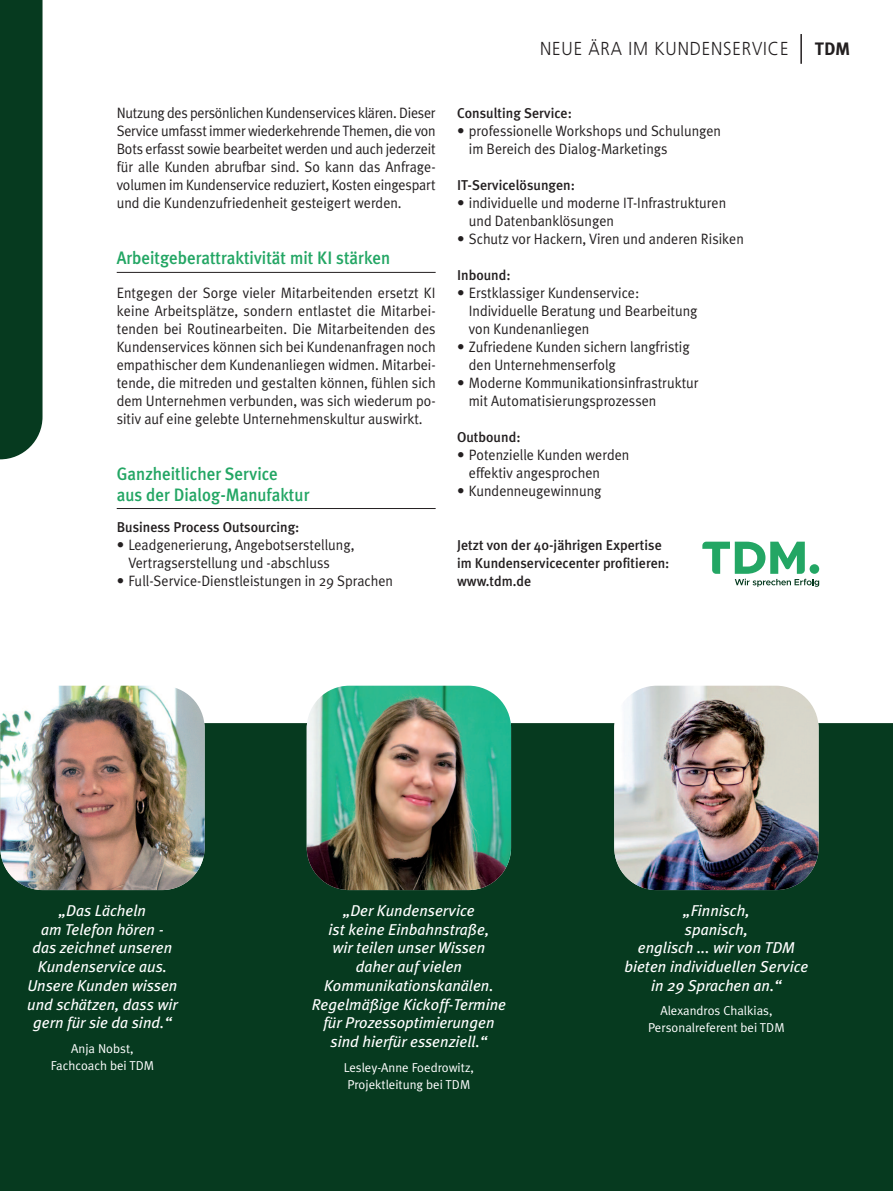
<style>
.page{position:relative;width:893px;height:1191px;background:#fff}
.page>*{position:absolute;margin:0;border:0;box-sizing:border-box;transform-origin:0 0}
.t1{font:300 18.75px "Frutiger";letter-spacing:.05em;color:#231f20;scale:.9 1}
.t2{font:500 18px/21px "Meta Plus";color:#23a664;scale:.94 1}
.t3{font:700 18px "Meta Plus";color:#231f20}
.t4{font:italic 15.75px/18.8px "Meta Plus";color:#fff;text-align:center}
.t5{font:15px/18px "Meta Plus Normal";color:#231f20;text-align:justify;scale:.94 1}
.t6{font:15px/18px "Meta Plus Normal";color:#231f20}
.t7{font:500 14.25px/18px "Meta Plus";color:#231f20}
.t8{font:12.9px/17.1px "Meta Plus";color:#fff;text-align:center}
</style>
<div class="page">
<div style="left:0;top:723px;width:893px;height:468px;background:#063a1f"></div>
<div style="left:0;top:0;width:43px;height:459px;background:#063a1f"></div>
<hr style="left:800px;top:34px;width:2px;height:30px;background:#231f20">
<hr style="left:117px;top:272px;width:319px;height:1px;background:#231f20">
<hr style="left:117px;top:508px;width:319px;height:1px;background:#231f20">
<img style="left:0;top:685px;width:205px;height:205px;border-radius:43px">
<img style="left:307px;top:685px;width:204px;height:205px;border-radius:43px">
<img style="left:614px;top:685px;width:205px;height:205px;border-radius:43px">
<svg style="left:702px;top:541px;width:117px;height:46px"></svg>
<div style="left:810px;top:564px;width:9px;height:10px;background:#23a664;border-radius:50%"></div>
<p class="t5" style="left:117px;top:103px;width:341px">Nutzung des persönlichen Kundenservices klären. Dieser Service umfasst immer wiederkehrende Themen, die von Bots erfasst sowie bearbeitet werden und auch jederzeit für alle Kunden abrufbar sind. So kann das Anfrage&shy;volumen im Kundenservice reduziert, Kosten eingespart und die Kundenzufriedenheit gesteigert werden.</p>
<p class="t2" style="left:117px;top:247px;width:293px">Arbeitgeberattraktivität mit KI stärken</p>
<p class="t5" style="left:117px;top:283px;width:341px">Entgegen der Sorge vieler Mitarbeitenden ersetzt KI keine Arbeitsplätze, sondern entlastet die Mitarbei&shy;tenden bei Routinearbeiten. Die Mitarbeitenden des Kundenservices können sich bei Kundenanfragen noch empathischer dem Kundenanliegen widmen. Mitarbei&shy;tende, die mitreden und gestalten können, fühlen sich dem Unternehmen verbunden, was sich wiederum po&shy;sitiv auf eine gelebte Unternehmenskultur auswirkt.</p>
<p class="t2" style="left:117px;top:463px;width:207px">Ganzheitlicher Service<br>aus der Dialog-Manufaktur</p>
<p class="t7" style="left:117px;top:518px;width:184px">Business Process Outsourcing:</p>
<p class="t6" style="left:128px;top:535px;width:227px;text-indent:-12px">• Leadgenerierung, Angebotserstellung,<br>Vertragserstellung und -abschluss</p>
<p class="t6" style="left:117px;top:571px;width:278px">• Full-Service-Dienstleistungen in 29 Sprachen</p>
<p class="t1" style="left:540px;top:41px;width:277px">NEUE ÄRA IM KUNDENSERVICE</p>
<p class="t3" style="left:815px;top:38px;width:37px">TDM</p>
<p class="t7" style="left:457px;top:104px;width:116px">Consulting Service:</p>
<p class="t6" style="left:469px;top:121px;width:254px;text-indent:-12px">• professionelle Workshops und Schulungen im Bereich des Dialog-Marketings</p>
<p class="t7" style="left:457px;top:176px;width:119px">IT-Servicelösungen:</p>
<p class="t6" style="left:469px;top:193px;width:259px;text-indent:-12px">• individuelle und moderne IT-Infrastrukturen und Datenbanklösungen</p>
<p class="t6" style="left:457px;top:229px;width:288px">• Schutz vor Hackern, Viren und anderen Risiken</p>
<p class="t7" style="left:457px;top:266px;width:55px">Inbound:</p>
<p class="t6" style="left:469px;top:283px;width:230px;text-indent:-12px">• Erstklassiger Kundenservice:<br>Individuelle Beratung und Bearbeitung von Kundenanliegen</p>
<p class="t6" style="left:469px;top:337px;width:222px;text-indent:-12px">• Zufriedene Kunden sichern langfristig den Unternehmenserfolg</p>
<p class="t6" style="left:469px;top:373px;width:231px;text-indent:-12px">• Moderne Kommunikationsinfrastruktur mit Automatisierungsprozessen</p>
<p class="t7" style="left:457px;top:428px;width:65px">Outbound:</p>
<p class="t6" style="left:469px;top:445px;width:162px;text-indent:-12px">• Potenzielle Kunden werden effektiv angesprochen</p>
<p class="t6" style="left:457px;top:481px;width:146px">• Kundenneugewinnung</p>
<p class="t7" style="left:457px;top:536px;width:214px">Jetzt von der 40-jährigen Expertise im Kundenservicecenter profitieren: www.tdm.de</p>
<p class="t4" style="left:27px;top:901px;width:152px">„Das Lächeln<br>am Telefon hören -<br>das zeichnet unseren<br>Kundenservice aus.<br>Unsere Kunden wissen und schätzen, dass wir gern für sie da sind.“</p>
<p class="t8" style="left:51px;top:1039px;width:105px">Anja Nobst,<br>Fachcoach bei TDM</p>
<p class="t4" style="left:312px;top:901px;width:196px">„Der Kundenservice<br>ist keine Einbahnstraße,<br>wir teilen unser Wissen daher auf vielen<br>Kommunikationskanälen.<br>Regelmäßige Kickoff-Termine für Prozessoptimierungen sind hierfür essenziell.“</p>
<p class="t8" style="left:344px;top:1058px;width:132px;text-align:left">Lesley-Anne Foedrowitz,<br>Projektleitung bei TDM</p>
<p class="t4" style="left:624px;top:901px;width:186px">„Finnisch,<br>spanisch,<br>englisch ... wir von TDM bieten individuellen Service in 29 Sprachen an.“</p>
<p class="t8" style="left:648px;top:1002px;width:138px">Alexandros Chalkias,<br>Personalreferent bei TDM</p>
</div>
